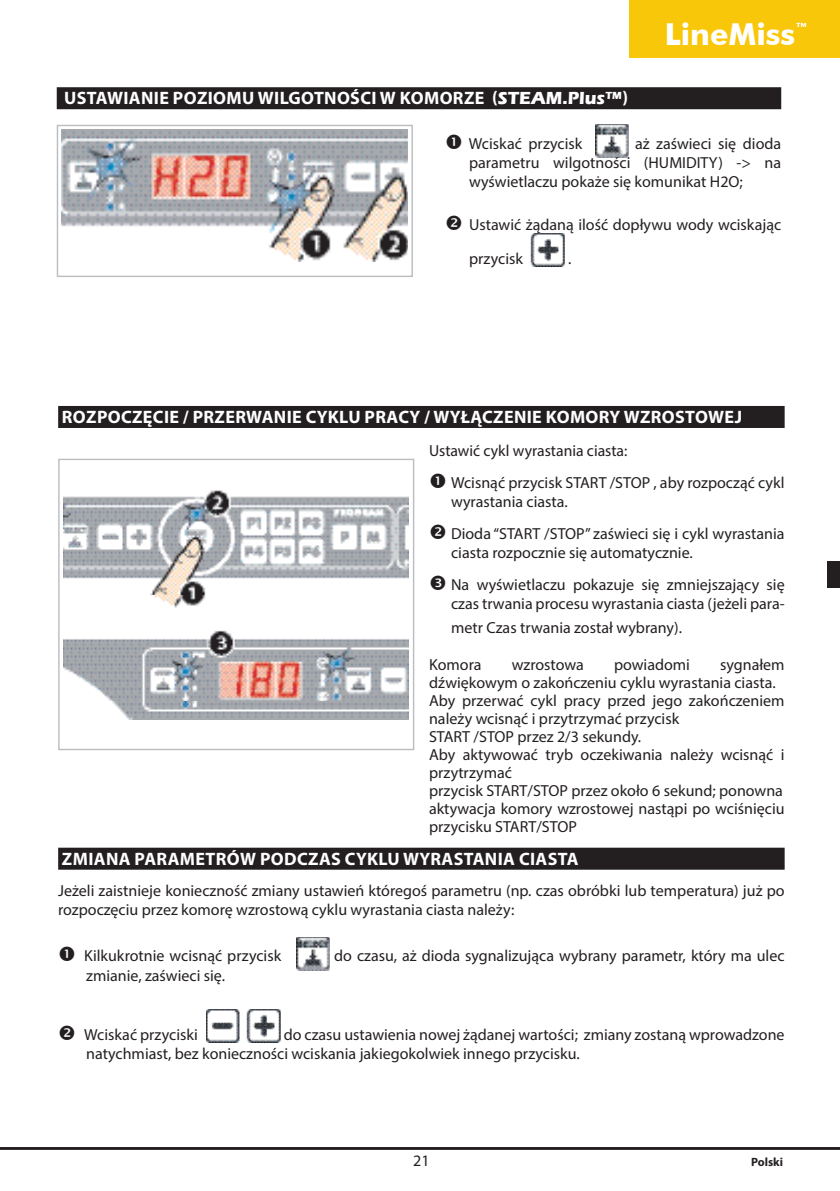
<style>
.page{position:relative;width:840px;height:1191px;background:#fff}
.page>*{position:absolute;margin:0;border:0;box-sizing:border-box;transform-origin:0 0}
.t1{font:700 30.2px "Futura BT";color:#fff}
.t2{font:700 18px "Myriad Pro";letter-spacing:.02em;color:#fff}
.t3{font:16px/18px "Myriad Pro";color:#231f20}
.t4{font:700 12px "Myriad Pro";color:#231f20}
.s1{font-family:"Eras ITC"}
</style>
<div class="page">
<div style="left:826px;top:561px;width:13px;height:27px;background:#231f20"></div>
<div style="left:57px;top:87px;width:723px;height:22px;background:#231f20"></div>
<div style="left:57px;top:125px;width:355px;height:152px;background:#fff;border:1px solid #bcbdc0"></div>
<img style="left:62px;top:130px;width:345px;height:132px">
<img style="left:595px;top:125px;width:33px;height:32px">
<img style="left:530px;top:234px;width:34px;height:32px">
<div style="left:58px;top:406px;width:726px;height:22px;background:#231f20"></div>
<div style="left:58px;top:459px;width:356px;height:291px;background:#fff;border:1px solid #bcbdc0"></div>
<img style="left:63px;top:490px;width:346px;height:229px">
<div style="left:58px;top:847px;width:726px;height:22px;background:#231f20"></div>
<img style="left:296px;top:937px;width:33px;height:33px">
<img style="left:207px;top:1009px;width:74px;height:33px">
<hr style="left:0;top:1147px;width:839px;height:2px;background:#231f20">
<div style="left:629px;top:0;width:210px;height:58px;background:#f9c709"></div>
<h1 class="t1" style="left:664px;top:16px;width:145px">LineMiss<sup>™</sup></h1>
<p class="t2" style="left:64px;top:86px;width:565px">USTAWIANIE POZIOMU WILGOTNOŚCI W KOMORZE (<span class="s1">STEAM.PLUS™</span>)</p>
<p class="t3" style="left:468px;top:134px;width:115px">Wciskać przycisk</p>
<p class="t3" style="left:469px;top:134px;width:313px;line-height:19.2px;text-align:justify;text-indent:166px">aż zaświeci się dioda parametru wilgotności (HUMIDITY) -&gt; na wyświetlaczu pokaże się komunikat H2O;</p>
<p class="t3" style="left:469px;top:208px;width:313px;line-height:33.2px">Ustawić żądaną ilość dopływu wody wciskając przycisk</p>
<p class="t3" style="left:568px;top:249px;width:5px">.</p>
<p class="t2" style="left:62px;top:405px;width:681px">ROZPOCZĘCIE / PRZERWANIE CYKLU PRACY / WYŁĄCZENIE KOMORY WZROSTOWEJ</p>
<p class="t3" style="left:451px;top:434px;width:335px;line-height:32px;text-indent:-22px">Ustawić cykl wyrastania ciasta:<br>Wcisnąć przycisk START /STOP , aby rozpocząć cykl</p>
<p class="t3" style="left:451px;top:485px;width:335px;line-height:32px">wyrastania ciasta.<br>Dioda “START /STOP” zaświeci się i cykl wyrastania</p>
<p class="t3" style="left:451px;top:536px;width:335px;line-height:32px">ciasta rozpocznie się automatycznie.<br>Na wyświetlaczu pokazuje się zmniejszający się</p>
<p class="t3" style="left:451px;top:591px;width:335px;line-height:24px">czas trwania procesu wyrastania ciasta (jeżeli para&shy;metr Czas trwania został wybrany).</p>
<p class="t3" style="left:429px;top:656px;width:54px">Komora</p>
<p class="t3" style="left:511px;top:656px;width:74px">wzrostowa</p>
<p class="t3" style="left:613px;top:656px;width:77px">powiadomi</p>
<p class="t3" style="left:429px;top:656px;width:357px;text-indent:291px">sygnałem dźwiękowym o zakończeniu cyklu wyrastania ciasta.<br>Aby przerwać cykl pracy przed jego zakończeniem należy wcisnąć i przytrzymać przycisk<br>START /STOP przez 2/3 sekundy.<br>Aby aktywować tryb oczekiwania należy wcisnąć i przytrzymać<br>przycisk START/STOP przez około 6 sekund; ponowna aktywacja komory wzrostowej nastąpi po wciśnięciu przycisku START/STOP</p>
<p class="t2" style="left:62px;top:847px;width:518px">ZMIANA PARAMETRÓW PODCZAS CYKLU WYRASTANIA CIASTA</p>
<p class="t3" style="left:58px;top:880px;width:727px;line-height:19.2px">Jeżeli zaistnieje konieczność zmiany ustawień któregoś parametru (np. czas obróbki lub temperatura) już po rozpoczęciu przez komorę wzrostową cyklu wyrastania ciasta należy:</p>
<p class="t3" style="left:84px;top:946px;width:198px">Kilkukrotnie wcisnąć przycisk</p>
<p class="t3" style="left:334px;top:946px;width:451px">do czasu, aż dioda sygnalizująca wybrany parametr, który ma ulec</p>
<p class="t3" style="left:86px;top:966px;width:140px">zmianie, zaświeci się.</p>
<p class="t3" style="left:84px;top:1025px;width:115px">Wciskać przyciski</p>
<p class="t3" style="left:86px;top:1024px;width:699px;line-height:19.2px;text-indent:197px">do czasu ustawienia nowej żądanej wartości; zmiany zostaną wprowadzone natychmiast, bez konieczności wciskania jakiegokolwiek innego przycisku.</p>
<p class="t3" style="left:413px;top:1151px;width:18px">21</p>
<p class="t4" style="left:750px;top:1154px;width:34px">Polski</p>
</div>
